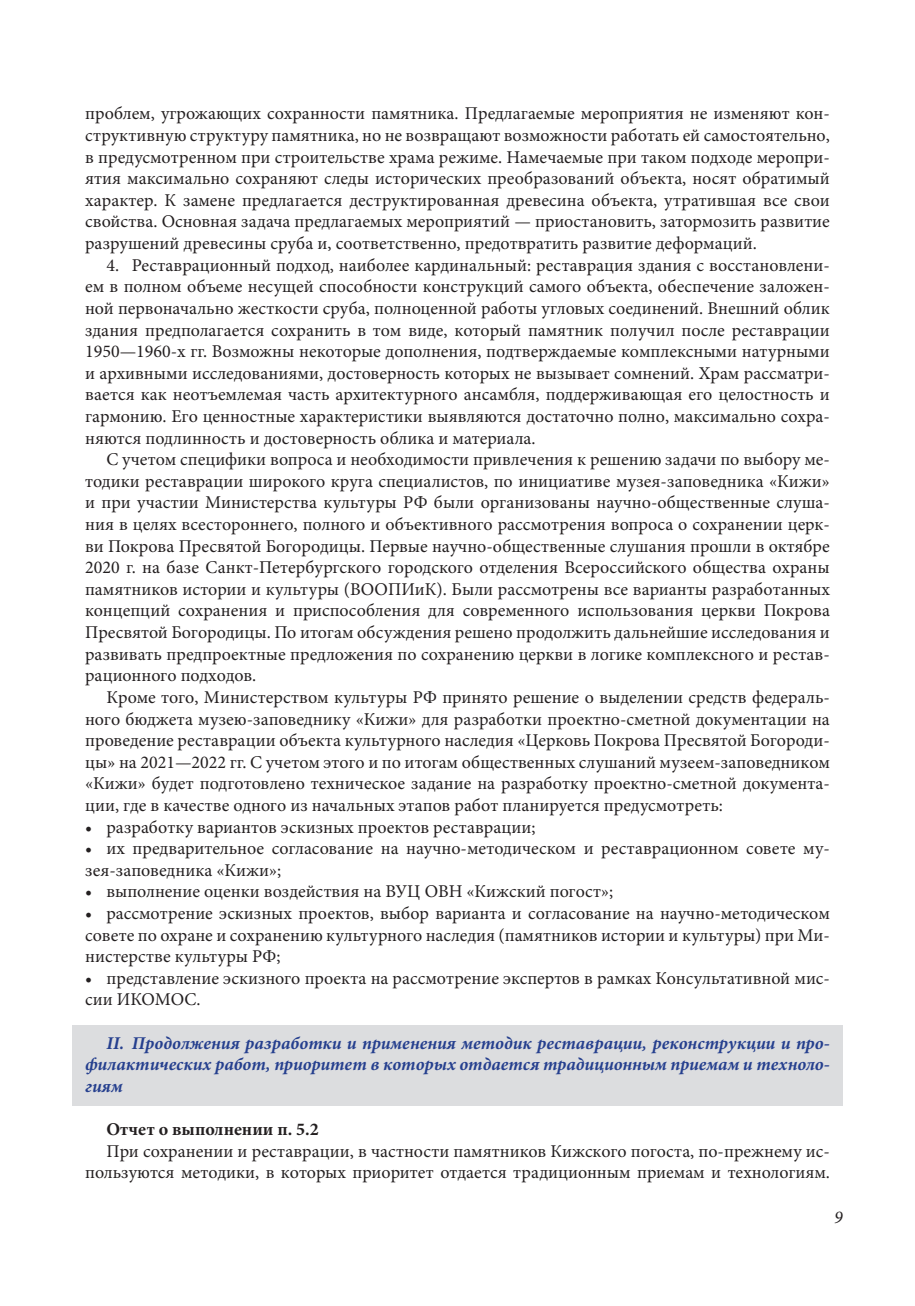
<style>
.page{position:relative;width:915px;height:1306px;background:#fff}
.page>*{position:absolute;margin:0;border:0;box-sizing:border-box;transform-origin:0 0}
.t1{font:18px/21.6px "Minion Pro";color:#231f20;text-align:justify}
.t2{font:italic 700 18px/21.6px "Minion Pro";color:#253f8e;text-align:justify}
.t3{font:700 18px "Minion Pro";color:#231f20}
.t4{font:italic 18px "Minion Pro";color:#231f20}
</style>
<div class="page">
<div style="left:72px;top:1025px;width:770px;height:81px;background:#dcdddf"></div>
<p class="t1" style="left:85px;top:103px;width:746px">проблем, угрожающих сохранности памятника. Предлагаемые мероприятия не изменяют кон&shy;структивную структуру памятника, но не возвращают возможности работать ей самостоятельно, в предусмотренном при строительстве храма режиме. Намечаемые при таком подходе меропри&shy;ятия максимально сохраняют следы исторических преобразований объекта, носят обратимый характер. К замене предлагается деструктированная древесина объекта, утратившая все свои свойства. Основная задача предлагаемых мероприятий — приостановить, затормозить развитие разрушений древесины сруба и, соответственно, предотвратить развитие деформаций.</p>
<p class="t1" style="left:85px;top:254px;width:746px;text-indent:21px">4. Реставрационный подход, наиболее кардинальный: реставрация здания с восстановлени&shy;ем в полном объеме несущей способности конструкций самого объекта, обеспечение заложен&shy;ной первоначально жесткости сруба, полноценной работы угловых соединений. Внешний облик здания предполагается сохранить в том виде, который памятник получил после реставрации 1950—1960-х гг. Возможны некоторые дополнения, подтверждаемые комплексными натурными и архивными исследованиями, достоверность которых не вызывает сомнений. Храм рассматри&shy;вается как неотъемлемая часть архитектурного ансамбля, поддерживающая его целостность и гармонию. Его ценностные характеристики выявляются достаточно полно, максимально сохра&shy;няются подлинность и достоверность облика и материала.</p>
<p class="t1" style="left:85px;top:449px;width:746px;text-indent:21px">С учетом специфики вопроса и необходимости привлечения к решению задачи по выбору ме&shy;тодики реставрации широкого круга специалистов, по инициативе музея-заповедника «Кижи» и при участии Министерства культуры РФ были организованы научно-общественные слуша&shy;ния в целях всестороннего, полного и объективного рассмотрения вопроса о сохранении церк&shy;ви Покрова Пресвятой Богородицы. Первые научно-общественные слушания прошли в октябре 2020 г. на базе Санкт-Петербургского городского отделения Всероссийского общества охраны памятников истории и культуры (ВООПИиК). Были рассмотрены все варианты разработанных концепций сохранения и приспособления для современного использования церкви Покрова Пресвятой Богородицы. По итогам обсуждения решено продолжить дальнейшие исследования и развивать предпроектные предложения по сохранению церкви в логике комплексного и рестав&shy;рационного подходов.</p>
<p class="t1" style="left:85px;top:686px;width:746px;text-indent:21px">Кроме того, Министерством культуры РФ принято решение о выделении средств федераль&shy;ного бюджета музею-заповеднику «Кижи» для разработки проектно-сметной документации на проведение реставрации объекта культурного наследия «Церковь Покрова Пресвятой Богороди&shy;цы» на 2021—2022 гг. С учетом этого и по итогам общественных слушаний музеем-заповедником «Кижи» будет подготовлено техническое задание на разработку проектно-сметной документа&shy;ции, где в качестве одного из начальных этапов работ планируется предусмотреть:</p>
<p class="t1" style="left:85px;top:816px;width:452px">• разработку вариантов эскизных проектов реставрации;</p>
<p class="t1" style="left:85px;top:837px;width:746px">• их предварительное согласование на научно-методическом и реставрационном совете му&shy;зея-заповедника «Кижи»;</p>
<p class="t1" style="left:85px;top:881px;width:529px">• выполнение оценки воздействия на ВУЦ ОВН «Кижский погост»;</p>
<p class="t1" style="left:85px;top:902px;width:746px">• рассмотрение эскизных проектов, выбор варианта и согласование на научно-методическом совете по охране и сохранению культурного наследия (памятников истории и культуры) при Ми&shy;нистерстве культуры РФ;</p>
<p class="t1" style="left:85px;top:967px;width:746px">• представление эскизного проекта на рассмотрение экспертов в рамках Консультативной мис&shy;сии ИКОМОС.</p>
<p class="t2" style="left:85px;top:1031px;width:746px;text-indent:21px">II. Продолжения разработки и применения методик реставрации, реконструкции и про&shy;филактических работ, приоритет в которых отдается традиционным приемам и техноло&shy;гиям</p>
<p class="t3" style="left:106px;top:1116px;width:214px">Отчет о выполнении п. 5.2</p>
<p class="t1" style="left:85px;top:1140px;width:746px;text-align:right">При сохранении и реставрации, в частности памятников Кижского погоста, по-прежнему ис&shy;пользуются методики, в которых приоритет отдается традиционным приемам и технологиям.</p>
<p class="t4" style="left:833px;top:1205px;width:10px">9</p>
</div>
